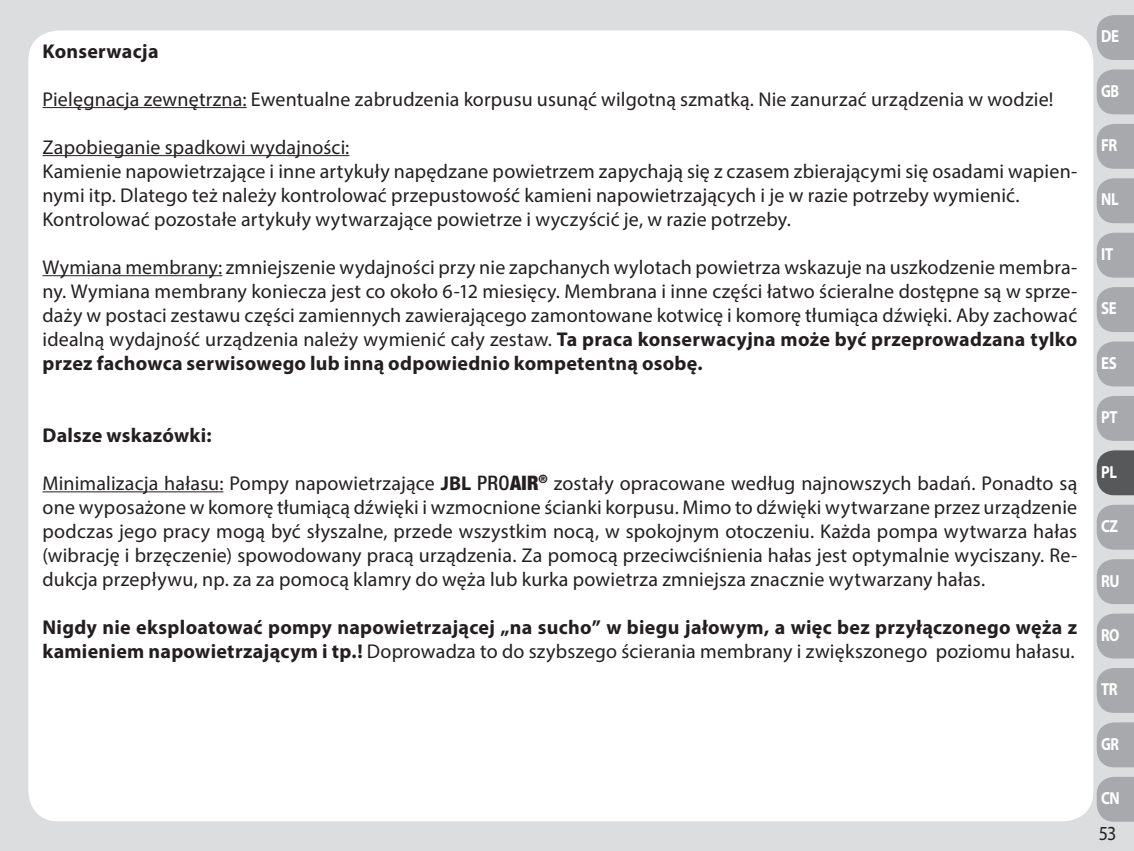
<style>
.page{position:relative;width:1134px;height:851px;background:#fff}
.page>*{position:absolute;margin:0;border:0;box-sizing:border-box;transform-origin:0 0}
.t1{font:20px/24px "Myriad Pro";letter-spacing:.01em;color:#231f20;text-align:justify}
.t2{font:700 20px/24px "Myriad Pro";letter-spacing:.015em;color:#231f20}
.t3{font:20px "Myriad Pro";letter-spacing:.01em;color:#231f20;scale:.9 1}
.t4{font:700 17.5px "Myriad Pro";letter-spacing:-.025em;color:#fff;scale:.85 1}
.t5{font:700 17.5px "Myriad Pro";letter-spacing:-.025em;color:#fff;scale:.82 1}
.s1{font-weight:700}
.s2{font-family:"Helvetica Neue LT Pro";font-weight:500;font-stretch:condensed}
.s3{font-family:"Helvetica Neue LT Pro";font-weight:900;font-stretch:condensed}
.s4{font-weight:400}
</style>
<div class="page">
<div style="left:0;top:0;width:1134px;height:850px;background:#dcdddf"></div>
<div style="left:28px;top:30px;width:1065px;height:791px;background:#fff;border-radius:30px"></div>
<hr style="left:43px;top:107px;width:204px;height:1px;background:#231f20">
<hr style="left:43px;top:155px;width:306px;height:1px;background:#231f20">
<hr style="left:43px;top:275px;width:179px;height:1px;background:#231f20">
<hr style="left:43px;top:491px;width:180px;height:1px;background:#231f20">
<svg style="left:1097px;top:15px;width:37px;height:45px;background:#abacb0"></svg>
<svg style="left:1097px;top:69px;width:37px;height:45px;background:#abacb0"></svg>
<svg style="left:1097px;top:124px;width:37px;height:45px;background:#abacb0"></svg>
<svg style="left:1097px;top:178px;width:37px;height:45px;background:#abacb0"></svg>
<svg style="left:1097px;top:233px;width:37px;height:44px;background:#abacb0"></svg>
<svg style="left:1097px;top:287px;width:37px;height:45px;background:#abacb0"></svg>
<svg style="left:1097px;top:341px;width:37px;height:45px;background:#acadb0"></svg>
<svg style="left:1097px;top:396px;width:37px;height:45px;background:#abacb0"></svg>
<svg style="left:1097px;top:450px;width:37px;height:45px;background:#606163"></svg>
<svg style="left:1097px;top:504px;width:37px;height:45px;background:#acadb1"></svg>
<svg style="left:1097px;top:559px;width:37px;height:45px;background:#abacb0"></svg>
<svg style="left:1097px;top:613px;width:37px;height:45px;background:#acadb0"></svg>
<svg style="left:1097px;top:668px;width:37px;height:44px;background:#abacb0"></svg>
<svg style="left:1097px;top:722px;width:37px;height:45px;background:#abacb0"></svg>
<svg style="left:1097px;top:777px;width:37px;height:44px;background:#abacb0"></svg>
<p class="t2" style="left:43px;top:38px;width:118px">Konserwacja</p>
<p class="t1" style="left:43px;top:86px;width:1012px">Pielęgnacja zewnętrzna: Ewentualne zabrudzenia korpusu usunąć wilgotną szmatką. Nie zanurzać urządzenia w wodzie!</p>
<p class="t1" style="left:43px;top:134px;width:1036px;text-align:left">Zapobieganie spadkowi wydajności:<br>Kamienie napowietrzające i inne artykuły napędzane powietrzem zapychają się z czasem zbierającymi się osadami wapien&shy;nymi itp. Dlatego też należy kontrolować przepustowość kamieni napowietrzających i je w razie potrzeby wymienić.<br>Kontrolować pozostałe artykuły wytwarzające powietrze i wyczyścić je, w razie potrzeby.</p>
<p class="t1" style="left:43px;top:254px;width:1036px">Wymiana membrany: zmniejszenie wydajności przy nie zapchanych wylotach powietrza wskazuje na uszkodzenie membra&shy;ny. Wymiana membrany koniecza jest co około 6-12 miesięcy. Membrana i inne części łatwo ścieralne dostępne są w sprze&shy;daży w postaci zestawu części zamiennych zawierającego zamontowane kotwicę i komorę tłumiąca dźwięki. Aby zachować idealną wydajność urządzenia należy wymienić cały zestaw. <span class="s1">Ta praca konserwacyjna może być przeprowadzana tylko przez fachowca serwisowego lub inną odpowiednio kompetentną osobę.</span></p>
<p class="t2" style="left:43px;top:422px;width:171px">Dalsze wskazówki:</p>
<p class="t1" style="left:43px;top:470px;width:1036px">Minimalizacja hałasu: Pompy napowietrzające <span class="s1">JBL</span> <span class="s2">PRO</span><span class="s3">AIR</span><sup>®</sup> zostały opracowane według najnowszych badań. Ponadto są one wyposażone w komorę tłumiącą dźwięki i wzmocnione ścianki korpusu. Mimo to dźwięki wytwarzane przez urządzenie podczas jego pracy mogą być słyszalne, przede wszystkim nocą, w spokojnym otoczeniu. Każda pompa wytwarza hałas (wibrację i brzęczenie) spowodowany pracą urządzenia. Za pomocą przeciwciśnienia hałas jest optymalnie wyciszany. Re&shy;dukcja przepływu, np. za za pomocą klamry do węża lub kurka powietrza zmniejsza znacznie wytwarzany hałas.</p>
<p class="t2" style="left:43px;top:614px;width:1036px">Nigdy nie eksploatować pompy napowietrzającej „na sucho” w biegu jałowym, a więc bez przyłączonego węża z kamieniem napowietrzającym i tp.! <span class="s4">Doprowadza to do szybszego ścierania membrany i zwiększonego poziomu hałasu.</span></p>
<p class="t4" style="left:1101px;top:25px;width:23px">DE</p>
<p class="t5" style="left:1101px;top:79px;width:24px">GB</p>
<p class="t4" style="left:1101px;top:134px;width:21px">FR</p>
<p class="t4" style="left:1101px;top:188px;width:22px">NL</p>
<p class="t4" style="left:1101px;top:242px;width:16px">IT</p>
<p class="t4" style="left:1101px;top:297px;width:20px">SE</p>
<p class="t4" style="left:1101px;top:351px;width:20px">ES</p>
<p class="t4" style="left:1101px;top:406px;width:21px">PT</p>
<p class="t4" style="left:1101px;top:460px;width:20px">PL</p>
<p class="t4" style="left:1101px;top:514px;width:22px">CZ</p>
<p class="t4" style="left:1101px;top:569px;width:23px">RU</p>
<p class="t5" style="left:1101px;top:623px;width:24px">RO</p>
<p class="t4" style="left:1101px;top:678px;width:21px">TR</p>
<p class="t5" style="left:1101px;top:732px;width:23px">GR</p>
<p class="t4" style="left:1101px;top:786px;width:24px">CN</p>
<p class="t3" style="left:1099px;top:821px;width:21px">53</p>
</div>
